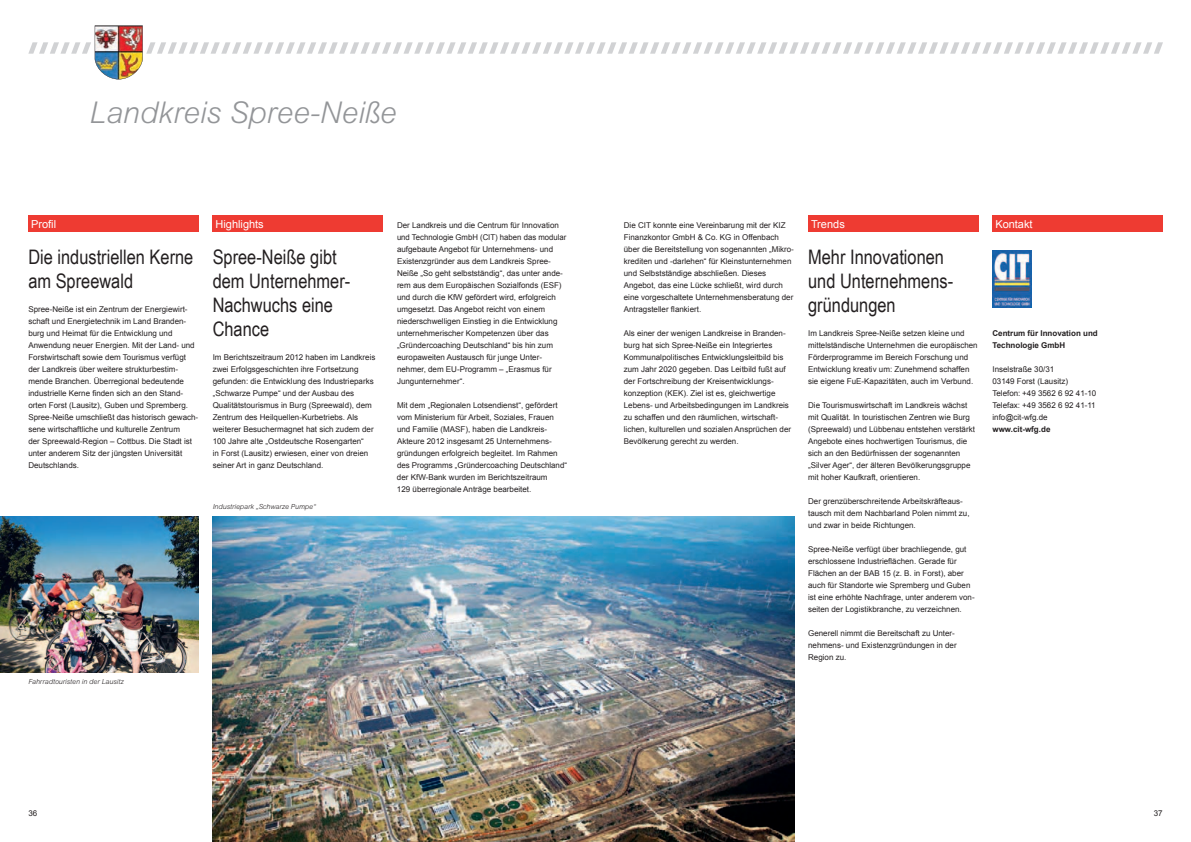
<style>
.page{position:relative;width:1191px;height:842px;background:#fff}
.page>*{position:absolute;margin:0;border:0;box-sizing:border-box;transform-origin:0 0}
.t1{font:italic 300 30px "Arial";color:#939598}
.t2{font:20px/24px "Arial Narrow";color:#231f20}
.t3{font:11px "Arial";color:#fff}
.t4{font:8px/12px "Arial";color:#231f20}
.t5{font:700 8px/12px "Arial";color:#231f20}
.t6{font:italic 300 7px "Arial";color:#231f20}
</style>
<div class="page">
<div style="left:92px;top:22px;width:52px;height:60px;background:linear-gradient(to right,#fff,#fff)"></div>
<div style="left:28px;top:216px;width:170px;height:16px;background:#ee3b32"></div>
<div style="left:213px;top:216px;width:170px;height:16px;background:#ee3b32"></div>
<div style="left:808px;top:216px;width:170px;height:16px;background:#ee3b32"></div>
<div style="left:992px;top:216px;width:170px;height:16px;background:#ee3b32"></div>
<img style="left:0;top:516px;width:198px;height:156px">
<img style="left:992px;top:250px;width:39px;height:58px">
<img style="left:213px;top:516px;width:581px;height:326px">
<svg style="left:28px;top:26px;width:1135px;height:53px"></svg>
<h1 class="t1" style="left:90px;top:95px;width:308px">Landkreis Spree-Neiße</h1>
<h3 class="t3" style="left:31px;top:217px;width:27px">Profil</h3>
<h2 class="t2" style="left:28px;top:244px;width:166px">Die industriellen Kerne am Spreewald</h2>
<p class="t4" style="left:28px;top:303px;width:171px">Spree-Neiße ist ein Zentrum der Energiewirt&shy;schaft und Energietechnik im Land Branden&shy;burg und Heimat für die Entwicklung und Anwendung neuer Energien. Mit der Land- und Forstwirtschaft sowie dem Tourismus verfügt der Landkreis über weitere strukturbestim&shy;mende Branchen. Überregional bedeutende industrielle Kerne finden sich an den Stand&shy;orten Forst (Lausitz), Guben und Spremberg.<br>Spree-Neiße umschließt das historisch gewach&shy;sene wirtschaftliche und kulturelle Zentrum<br>der Spreewald-Region – Cottbus. Die Stadt ist unter anderem Sitz der jüngsten Universität Deutschlands.</p>
<h3 class="t3" style="left:215px;top:217px;width:50px">Highlights</h3>
<h2 class="t2" style="left:213px;top:244px;width:139px">Spree-Neiße gibt dem Unternehmer-<br>Nachwuchs eine<br>Chance</h2>
<p class="t4" style="left:213px;top:351px;width:164px">Im Berichtszeitraum 2012 haben im Landkreis zwei Erfolgsgeschichten ihre Fortsetzung gefunden: die Entwicklung des Industrieparks „Schwarze Pumpe“ und der Ausbau des Qualitätstourismus in Burg (Spreewald), dem Zentrum des Heilquellen-Kurbetriebs. Als weiterer Besuchermagnet hat sich zudem der 100 Jahre alte „Ostdeutsche Rosengarten“<br>in Forst (Lausitz) erwiesen, einer von dreien seiner Art in ganz Deutschland.</p>
<p class="t6" style="left:213px;top:502px;width:105px">Industriepark „Schwarze Pumpe“</p>
<p class="t4" style="left:397px;top:219px;width:171px">Der Landkreis und die Centrum für Innovation und Technologie GmbH (CIT) haben das modular aufgebaute Angebot für Unternehmens- und Existenzgründer aus dem Landkreis Spree-Neiße „So geht selbstständig“, das unter ande&shy;rem aus dem Europäischen Sozialfonds (ESF) und durch die KfW gefördert wird, erfolgreich umgesetzt. Das Angebot reicht von einem niederschwelligen Einstieg in die Entwicklung unternehmerischer Kompetenzen über das „Gründercoaching Deutschland“ bis hin zum europaweiten Austausch für junge Unter&shy;nehmer, dem EU-Programm – „Erasmus für Jungunternehmer“.</p>
<p class="t4" style="left:397px;top:399px;width:172px">Mit dem „Regionalen Lotsendienst“, gefördert vom Ministerium für Arbeit, Soziales, Frauen und Familie (MASF), haben die Landkreis-Akteure 2012 insgesamt 25 Unternehmens&shy;gründungen erfolgreich begleitet. Im Rahmen des Programms „Gründercoaching Deutschland“ der KfW-Bank wurden im Berichtszeitraum<br>129 überregionale Anträge bearbeitet.</p>
<p class="t6" style="left:28px;top:677px;width:97px">Fahrradtouristen in der Lausitz</p>
<p class="t4" style="left:624px;top:219px;width:172px">Die CIT konnte eine Vereinbarung mit der KIZ Finanzkontor GmbH &amp; Co. KG in Offenbach über die Bereitstellung von sogenannten „Mikro&shy;krediten und -darlehen“ für Kleinstunter nehmen und Selbstständige abschließen. Dieses Angebot, das eine Lücke schließt, wird durch eine vorgeschaltete Unternehmens beratung der Antragsteller flankiert.</p>
<p class="t4" style="left:624px;top:327px;width:169px">Als einer der wenigen Landkreise in Branden&shy;burg hat sich Spree-Neiße ein Integriertes Kommunalpolitisches Entwicklungsleitbild bis zum Jahr 2020 gegeben. Das Leitbild fußt auf der Fortschreibung der Kreisentwicklungs&shy;konzeption (KEK). Ziel ist es, gleichwertige Lebens- und Arbeitsbedingungen im Landkreis zu schaffen und den räumlichen, wirtschaft&shy;lichen, kulturellen und sozialen Ansprüchen der Bevölkerung gerecht zu werden.</p>
<h3 class="t3" style="left:811px;top:217px;width:35px">Trends</h3>
<h2 class="t2" style="left:808px;top:244px;width:146px">Mehr Innovationen und Unternehmens&shy;gründungen</h2>
<p class="t4" style="left:808px;top:327px;width:171px">Im Landkreis Spree-Neiße setzen kleine und mittelständische Unternehmen die europäischen Förderprogramme im Bereich Forschung und Entwicklung kreativ um: Zunehmend schaffen sie eigene FuE-Kapazitäten, auch im Verbund.</p>
<p class="t4" style="left:808px;top:399px;width:168px">Die Tourismuswirtschaft im Landkreis wächst mit Qualität. In touristischen Zentren wie Burg (Spreewald) und Lübbenau entstehen verstärkt Angebote eines hochwertigen Tourismus, die sich an den Bedürfnissen der sogenannten „Silver Ager“, der älteren Bevölkerungsgruppe mit hoher Kaufkraft, orientieren.</p>
<p class="t4" style="left:808px;top:495px;width:163px">Der grenzüberschreitende Arbeitskräfteaus&shy;tausch mit dem Nachbarland Polen nimmt zu, und zwar in beide Richtungen.</p>
<p class="t4" style="left:808px;top:543px;width:168px">Spree-Neiße verfügt über brachliegende, gut erschlossene Industrieflächen. Gerade für Flächen an der BAB 15 (z. B. in Forst), aber auch für Standorte wie Spremberg und Guben ist eine erhöhte Nachfrage, unter anderem von&shy;seiten der Logistikbranche, zu verzeichnen.</p>
<p class="t4" style="left:808px;top:627px;width:150px">Generell nimmt die Bereitschaft zu Unter&shy;nehmens- und Existenzgründungen in der<br>Region zu.</p>
<h3 class="t3" style="left:995px;top:217px;width:39px">Kontakt</h3>
<p class="t5" style="left:992px;top:327px;width:107px">Centrum für Innovation und<br>Technologie GmbH</p>
<p class="t4" style="left:992px;top:363px;width:105px">Inselstraße 30/31<br>03149 Forst (Lausitz)<br>Telefon: +49 3562 6 92 41-10<br>Telefax: +49 3562 6 92 41-11 info@cit-wfg.de</p>
<p class="t5" style="left:992px;top:423px;width:59px">www.cit-wfg.de</p>
<p class="t4" style="left:28px;top:807px;width:10px">36</p>
<p class="t4" style="left:1153px;top:807px;width:10px">37</p>
</div>
